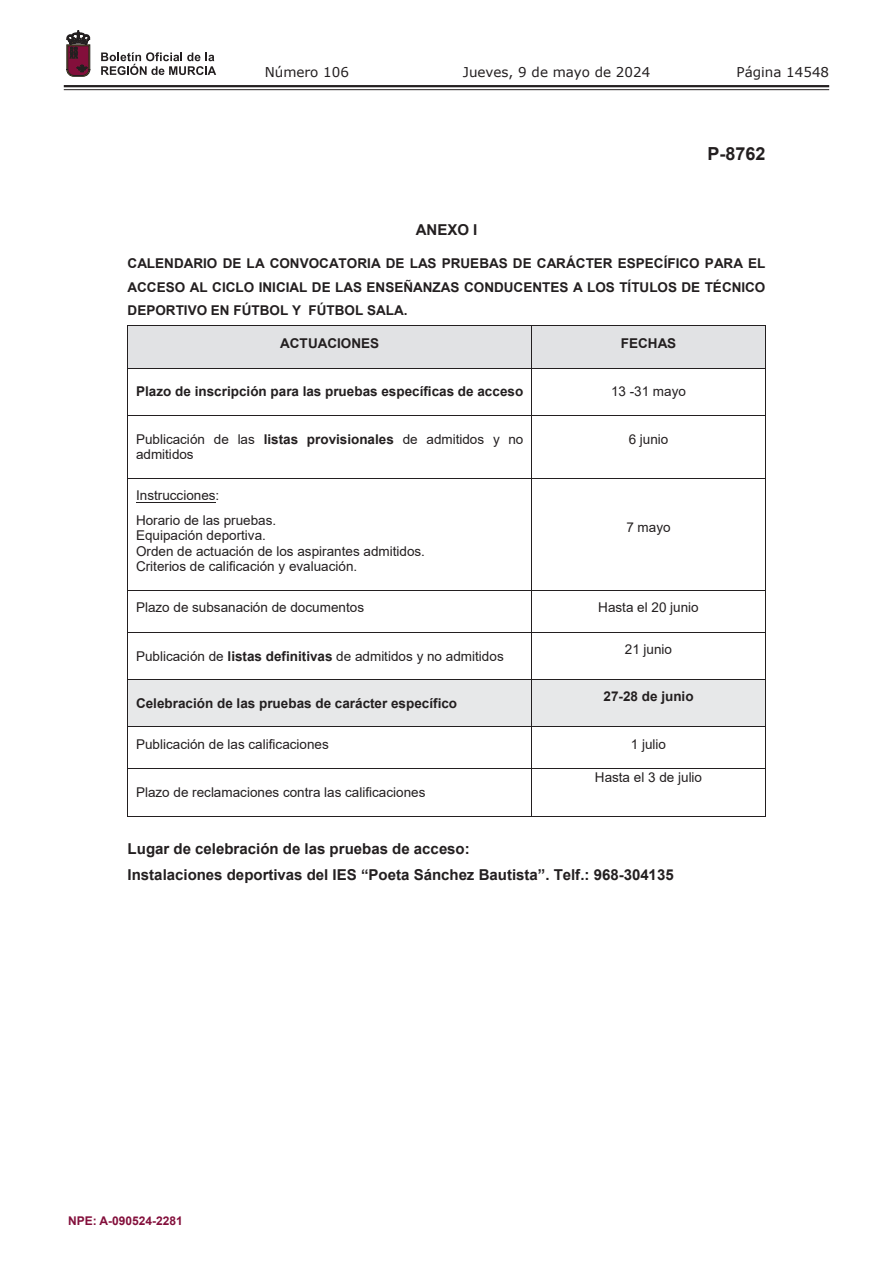
<style>
.page{position:relative;width:893px;height:1263px;background:#fff}
.page>*{position:absolute;margin:0;border:0;box-sizing:border-box;transform-origin:0 0}
.t1{font:700 18px "Arial";color:#231f20}
.t2{font:700 15px/26px "Arial";color:#231f20}
.t3{font:13.5px/15.5px "Arial";color:#231f20}
.t4{font:700 13.5px/23.2px "Arial";color:#231f20;text-align:justify}
.t5{font:13.5px "Verdana";color:#231f20}
.t6{font:700 12px "Arial";color:#830f3b}
.s1{font-weight:700}
</style>
<div class="page">
<hr style="left:64px;top:85px;width:765px;height:2px;background:#231f20">
<hr style="left:64px;top:89px;width:765px;height:1px;background:#231f20">
<svg style="left:101px;top:52px;width:115px;height:23px"></svg>
<svg style="left:67px;top:31px;width:23px;height:45px"></svg>
<div style="left:128px;top:326px;width:403px;height:42px;background:#e1e2e4"></div>
<div style="left:532px;top:326px;width:233px;height:42px;background:#e1e2e4"></div>
<hr style="left:128px;top:326px;width:638px;height:1px;background:#231f20">
<hr style="left:128px;top:326px;width:1px;height:42px;background:#231f20">
<hr style="left:531px;top:326px;width:1px;height:42px;background:#231f20">
<hr style="left:765px;top:326px;width:1px;height:42px;background:#231f20">
<hr style="left:128px;top:368px;width:638px;height:1px;background:#231f20">
<hr style="left:128px;top:368px;width:1px;height:47px;background:#231f20">
<hr style="left:531px;top:368px;width:1px;height:47px;background:#231f20">
<hr style="left:765px;top:368px;width:1px;height:47px;background:#231f20">
<hr style="left:128px;top:415px;width:638px;height:1px;background:#231f20">
<hr style="left:128px;top:416px;width:1px;height:62px;background:#231f20">
<hr style="left:531px;top:416px;width:1px;height:62px;background:#231f20">
<hr style="left:765px;top:416px;width:1px;height:62px;background:#231f20">
<hr style="left:136px;top:502px;width:80px;height:1px;background:#231f20">
<hr style="left:128px;top:478px;width:638px;height:1px;background:#231f20">
<hr style="left:128px;top:478px;width:1px;height:112px;background:#231f20">
<hr style="left:531px;top:478px;width:1px;height:112px;background:#231f20">
<hr style="left:765px;top:478px;width:1px;height:112px;background:#231f20">
<hr style="left:128px;top:590px;width:638px;height:1px;background:#231f20">
<hr style="left:128px;top:590px;width:1px;height:42px;background:#231f20">
<hr style="left:531px;top:590px;width:1px;height:42px;background:#231f20">
<hr style="left:765px;top:590px;width:1px;height:42px;background:#231f20">
<hr style="left:128px;top:632px;width:638px;height:1px;background:#231f20">
<hr style="left:128px;top:632px;width:1px;height:47px;background:#231f20">
<hr style="left:531px;top:632px;width:1px;height:47px;background:#231f20">
<hr style="left:765px;top:632px;width:1px;height:47px;background:#231f20">
<div style="left:128px;top:680px;width:403px;height:46px;background:#e7e8e9"></div>
<div style="left:532px;top:680px;width:233px;height:46px;background:#e7e8e9"></div>
<hr style="left:128px;top:679px;width:638px;height:1px;background:#231f20">
<hr style="left:128px;top:680px;width:1px;height:46px;background:#231f20">
<hr style="left:531px;top:680px;width:1px;height:46px;background:#231f20">
<hr style="left:765px;top:680px;width:1px;height:46px;background:#231f20">
<hr style="left:128px;top:726px;width:638px;height:1px;background:#231f20">
<hr style="left:128px;top:727px;width:1px;height:41px;background:#231f20">
<hr style="left:531px;top:727px;width:1px;height:41px;background:#231f20">
<hr style="left:765px;top:727px;width:1px;height:41px;background:#231f20">
<hr style="left:128px;top:768px;width:638px;height:1px;background:#231f20">
<hr style="left:128px;top:769px;width:1px;height:47px;background:#231f20">
<hr style="left:128px;top:816px;width:403px;height:1px;background:#231f20">
<hr style="left:531px;top:769px;width:1px;height:47px;background:#231f20">
<hr style="left:532px;top:816px;width:233px;height:1px;background:#231f20">
<hr style="left:765px;top:769px;width:1px;height:47px;background:#231f20">
<p class="t5" style="left:265px;top:62px;width:86px">Número 106</p>
<p class="t5" style="left:463px;top:62px;width:189px">Jueves, 9 de mayo de 2024</p>
<p class="t5" style="left:736px;top:62px;width:94px">Página 14548</p>
<h1 class="t1" style="left:707px;top:141px;width:59px">P-8762</h1>
<p class="t2" style="left:416px;top:217px;width:63px">ANEXO I</p>
<p class="t4" style="left:128px;top:252px;width:639px">CALENDARIO DE LA CONVOCATORIA DE LAS PRUEBAS DE CARÁCTER ESPECÍFICO PARA EL ACCESO AL CICLO INICIAL DE LAS ENSEÑANZAS CONDUCENTES A LOS TÍTULOS DE TÉCNICO DEPORTIVO EN FÚTBOL Y FÚTBOL SALA.</p>
<p class="t4" style="left:280px;top:332px;width:100px">ACTUACIONES</p>
<p class="t4" style="left:621px;top:332px;width:57px">FECHAS</p>
<p class="t4" style="left:136px;top:380px;width:389px">Plazo de inscripción para las pruebas específicas de acceso</p>
<p class="t3" style="left:611px;top:384px;width:76px">13 -31 mayo</p>
<p class="t3" style="left:136px;top:431px;width:389px">Publicación de las <span class="s1">listas provisionales</span> de admitidos y no admitidos</p>
<p class="t3" style="left:629px;top:431px;width:41px">6 junio</p>
<p class="t3" style="left:136px;top:483px;width:142px;line-height:24.5px">Instrucciones:<br>Horario de las pruebas.</p>
<p class="t3" style="left:136px;top:528px;width:290px">Equipación deportiva.<br>Orden de actuación de los aspirantes admitidos.<br>Criterios de calificación y evaluación.</p>
<p class="t3" style="left:626px;top:520px;width:46px">7 mayo</p>
<p class="t3" style="left:136px;top:599px;width:230px">Plazo de subsanación de documentos</p>
<p class="t3" style="left:598px;top:599px;width:102px">Hasta el 20 junio</p>
<p class="t3" style="left:136px;top:648px;width:369px">Publicación de <span class="s1">listas definitivas</span> de admitidos y no admitidos</p>
<p class="t3" style="left:625px;top:641px;width:49px">21 junio</p>
<p class="t4" style="left:136px;top:692px;width:323px">Celebración de las pruebas de carácter específico</p>
<p class="t4" style="left:604px;top:685px;width:91px">27-28 de junio</p>
<p class="t3" style="left:136px;top:736px;width:194px">Publicación de las calificaciones</p>
<p class="t3" style="left:631px;top:736px;width:37px">1 julio</p>
<p class="t3" style="left:136px;top:785px;width:291px">Plazo de reclamaciones contra las calificaciones</p>
<p class="t3" style="left:595px;top:769px;width:109px">Hasta el 3 de julio</p>
<p class="t2" style="left:128px;top:836px;width:548px">Lugar de celebración de las pruebas de acceso:<br>Instalaciones deportivas del IES “Poeta Sánchez Bautista”. Telf.: 968-304135</p>
<p class="t6" style="left:68px;top:1212px;width:116px">NPE: A-090524-2281</p>
</div>
